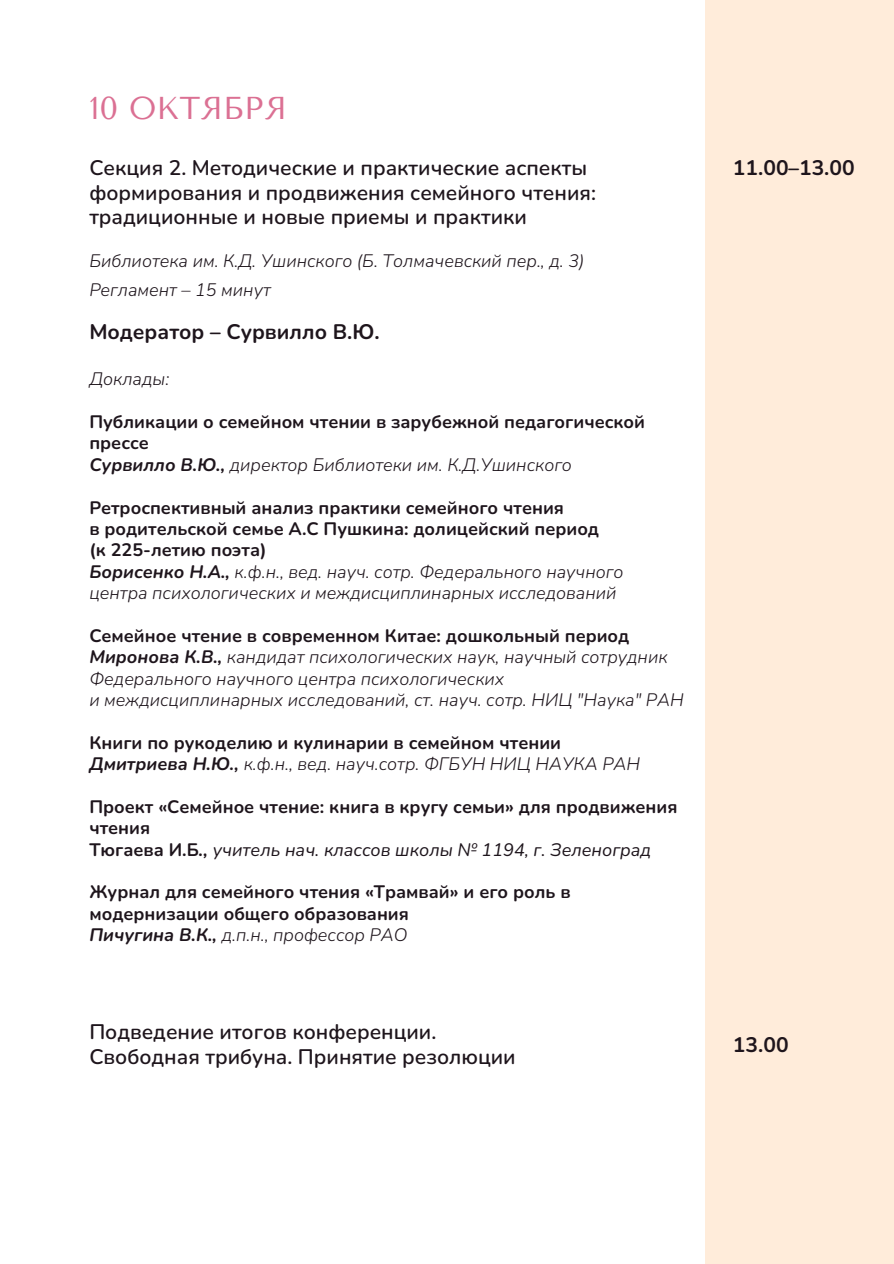
<style>
.page{position:relative;width:894px;height:1264px;background:#fff}
.page>*{position:absolute;margin:0;border:0;box-sizing:border-box;transform-origin:0 0}
.t1{font:31.5px "Tenor Sans";color:#db7093}
.t2{font:600 21px/24.8px "Nunito";color:#1e151c}
.t3{font:700 21px "Nunito";color:#1e151c}
.t4{font:italic 300 18px/21.3px "Nunito";color:#1e151c}
.t5{font:700 18px/21.3px "Nunito";color:#1e151c}
.t6{font:italic 18px "Nunito";color:#1e151c}
.s1{font-weight:700}
.s2{font-weight:700;font-style:normal}
</style>
<div class="page">
<div style="left:705px;top:0;width:188px;height:1263px;background:#ffecda"></div>
<p class="t1" style="left:89px;top:90px;width:199px">10 ОКТЯБРЯ</p>
<h1 class="t2" style="left:89px;top:155px;width:508px">Секция 2. Методические и практические аспекты формирования и продвижения семейного чтения: традиционные и новые приемы и практики</h1>
<h2 class="t4" style="left:89px;top:250px;width:496px">Библиотека им. К.Д. Ушинского (Б. Толмачевский пер., д. 3)</h2>
<p class="t4" style="left:89px;top:280px;width:183px">Регламент – 15 минут</p>
<p class="t3" style="left:89px;top:318px;width:292px">Модератор – Сурвилло В.Ю.</p>
<h2 class="t4" style="left:89px;top:368px;width:81px">Доклады:</h2>
<p class="t5" style="left:89px;top:411px;width:557px">Публикации о семейном чтении в зарубежной педагогической прессе</p>
<p class="t4" style="left:89px;top:454px;width:484px"><span class="s1">Сурвилло В.Ю.,</span> директор Библиотеки им. К.Д.Ушинского</p>
<p class="t5" style="left:89px;top:497px;width:476px">Ретроспективный анализ практики семейного чтения</p>
<p class="t5" style="left:89px;top:518px;width:511px">в родительской семье А.С Пушкина: долицейский период</p>
<p class="t5" style="left:89px;top:539px;width:179px">(к 225-летию поэта)</p>
<p class="t4" style="left:89px;top:561px;width:535px"><span class="s1">Борисенко Н.А.,</span> к.ф.н., вед. науч. сотр. Федерального научного центра психологических и междисциплинарных исследований</p>
<p class="t5" style="left:89px;top:625px;width:541px">Семейное чтение в современном Китае: дошкольный период</p>
<p class="t4" style="left:89px;top:646px;width:579px"><span class="s1">Миронова К.В.,</span> кандидат психологических наук, научный сотрудник<br>Федерального научного центра психологических</p>
<p class="t4" style="left:89px;top:689px;width:595px">и междисциплинарных исследований, ст. науч. сотр. НИЦ "Наука" РАН</p>
<p class="t5" style="left:89px;top:732px;width:473px">Книги по рукоделию и кулинарии в семейном чтении</p>
<p class="t4" style="left:89px;top:753px;width:552px"><span class="s1">Дмитриева Н.Ю.,</span> к.ф.н., вед. науч.сотр. ФГБУН НИЦ НАУКА РАН</p>
<p class="t5" style="left:89px;top:796px;width:589px">Проект «Семейное чтение: книга в кругу семьи» для продвижения чтения</p>
<p class="t6" style="left:89px;top:837px;width:563px"><span class="s2">Тюгаева И.Б</span><span class="s1">.,</span> учитель нач. классов школы № 1194, г. Зеленоград</p>
<p class="t5" style="left:89px;top:881px;width:482px">Журнал для семейного чтения «Трамвай» и его роль в модернизации общего образования</p>
<p class="t4" style="left:89px;top:924px;width:319px"><span class="s1">Пичугина В.К.,</span> д.п.н., профессор РАО</p>
<h2 class="t2" style="left:89px;top:1019px;width:428px">Подведение итогов конференции.<br>Свободная трибуна. Принятие резолюции</h2>
<h2 class="t3" style="left:732px;top:153px;width:123px">11.00–13.00</h2>
<h2 class="t3" style="left:732px;top:1030px;width:57px">13.00</h2>
</div>
